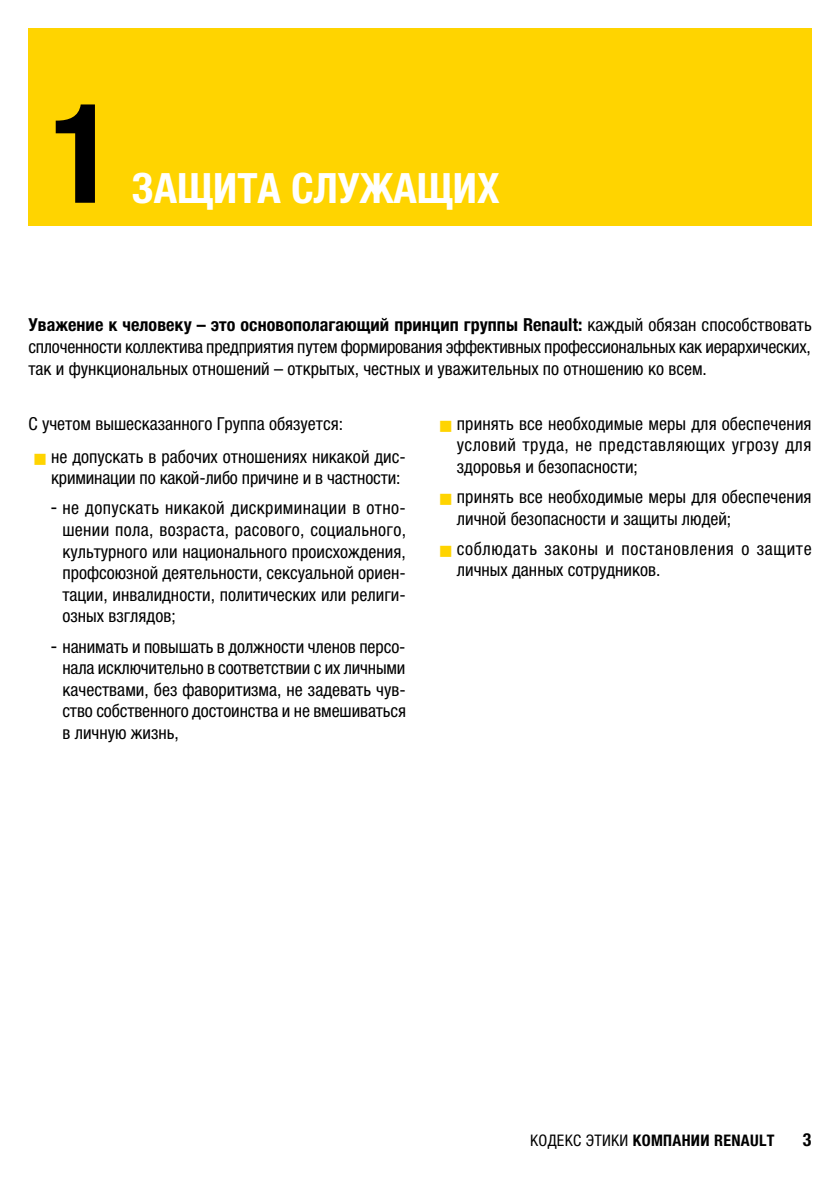
<style>
.page{position:relative;width:840px;height:1191px;background:#fff}
.page>*{position:absolute;margin:0;border:0;box-sizing:border-box;transform-origin:0 0}
.t1{font:700 condensed 138px "Helvetica Neue LTCYR";color:#000}
.t2{font:700 condensed 42px "Helvetica Neue LTCYR";color:#fff}
.t3{font:condensed 18px/21.6px "Helvetica Neue LTCYR";color:#000;text-align:justify}
.t4{font:condensed 18px/21.6px "Helvetica Neue LTCYR";letter-spacing:.035em;color:#000}
.t5{font:700 condensed 18px "Helvetica Neue LTCYR";color:#000}
.t6{font:700 condensed 16px "Helvetica Neue LTCYR";letter-spacing:.02em;color:#000}
.s1{font-weight:700}
.s2{font-size:20px}
.s3{font-weight:400}
</style>
<div class="page">
<div style="left:28px;top:28px;width:783px;height:197px;background:#ffd400"></div>
<h1 class="t1" style="left:49px;top:77px;width:68px">1</h1>
<h2 class="t2" style="left:132px;top:164px;width:369px">ЗАЩИТА СЛУЖАЩИХ</h2>
<p class="t3" style="left:28px;top:314px;width:784px"><span class="s1">Уважение к человеку – это основополагающий принцип группы Renault:</span> каждый обязан способствовать сплоченности коллектива предприятия путем формирования эффективных профессиональных как иерархических, так и функциональных отношений – открытых, честных и уважительных по отношению ко всем.</p>
<p class="t3" style="left:51px;top:407px;width:356px;line-height:33px;text-indent:-23px">С учетом вышесказанного Группа обязуется:<br>не допускать в рабочих отношениях никакой дис-</p>
<p class="t3" style="left:51px;top:467px;width:351px">криминации по какой-либо причине и в частности:</p>
<p class="t3" style="left:62px;top:497px;width:345px;text-indent:-12px"><span class="s2">-</span> не допускать никакой дискриминации в отно&shy;шении пола, возраста, расового, социального, культурного или национального происхождения, профсоюзной деятельности, сексуальной ориен&shy;тации, инвалидности, политических или религи&shy;озных взглядов;</p>
<p class="t3" style="left:62px;top:635px;width:345px;text-indent:-12px"><span class="s2">-</span> нанимать и повышать в должности членов персо&shy;нала исключительно в соответствии с их личными качествами, без фаворитизма, не задевать чув&shy;ство собственного достоинства и не вмешиваться в личную жизнь,</p>
<p class="t3" style="left:456px;top:413px;width:356px">принять все необходимые меры для обеспечения условий труда, не представляющих угрозу для здоровья и безопасности;</p>
<p class="t3" style="left:456px;top:486px;width:356px">принять все необходимые меры для обеспечения личной безопасности и защиты людей;</p>
<p class="t4" style="left:456px;top:538px;width:356px">соблюдать законы и постановления о защите личных данных сотрудников.</p>
<p class="t6" style="left:530px;top:1131px;width:246px"><span class="s3">КОДЕКС ЭТИКИ</span> КОМПАНИИ RENAULT</p>
<p class="t5" style="left:802px;top:1129px;width:10px">3</p>
</div>
